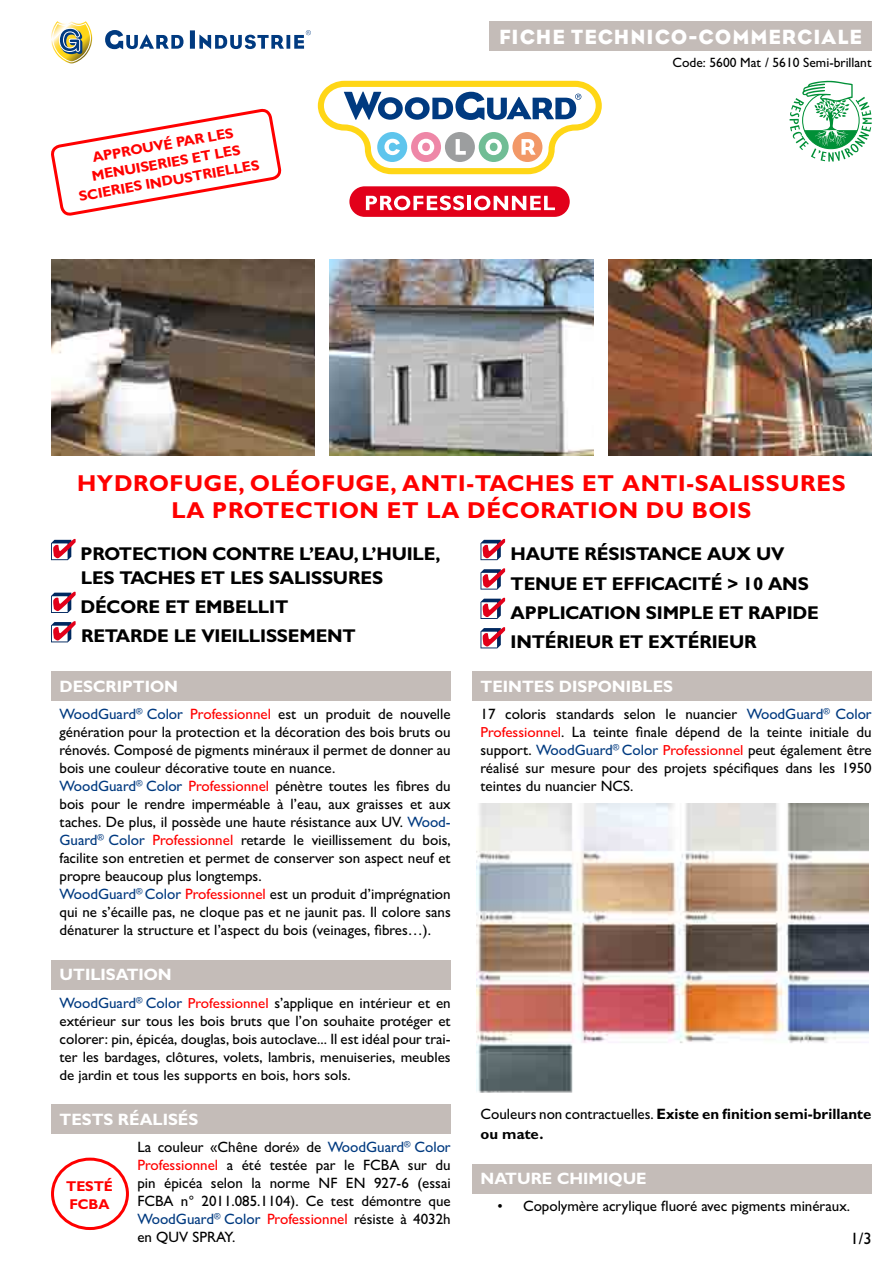
<style>
.page{position:relative;width:893px;height:1263px;background:#fff}
.page>*{position:absolute;margin:0;border:0;box-sizing:border-box;transform-origin:0 0}
.t1{font:700 23.1px "Gill Sans MT Std";letter-spacing:.03em;color:#f00}
.t2{font:21px "Eagle";letter-spacing:.05em;color:#fff}
.t3{font:700 18.6px/29.4px "Gill Sans MT Std";letter-spacing:-.01em;color:#000}
.t4{font:700 16.5px "Gill Sans MT Std";color:#fff}
.t5{font:500 16.5px "Gill Sans MT Std";color:#000}
.t6{font:500 15px/18px "Gill Sans MT Std";color:#000}
.t7{font:700 15px/19.8px "Gill Sans MT Std";color:#000}
.t8{font:500 14.55px/18px "Gill Sans MT Std";color:#000;text-align:justify}
.t9{font:700 14.25px/18px "Gill Sans MT Std";letter-spacing:-.01em;color:#f00;text-align:center}
.t10{font:500 13.5px "Gill Sans MT Std";color:#000}
.s1{color:#003a80}
.s2{color:#f00}
.s3{font-size:14.55px;color:#f00}
.s4{font-size:15px}
.s5{font-weight:500}
</style>
<div class="page">
<svg style="left:51px;top:21px;width:41px;height:42px"></svg>
<svg style="left:105px;top:30px;width:79px;height:19px"></svg>
<div style="left:190px;top:30px;width:5px;height:19px;background:#003a80"></div>
<svg style="left:199px;top:35px;width:85px;height:14px"></svg>
<svg style="left:286px;top:35px;width:4px;height:14px"></svg>
<svg style="left:294px;top:30px;width:17px;height:19px"></svg>
<div style="left:349px;top:186px;width:221px;height:31px;background:#e2001a;border-radius:15px"></div>
<svg style="left:318px;top:81px;width:284px;height:93px"></svg>
<svg style="left:366px;top:196px;width:98px;height:14px"></svg>
<hr style="left:467px;top:196px;width:4px;height:14px;background:#fff">
<svg style="left:474px;top:196px;width:81px;height:14px"></svg>
<div style="left:489px;top:21px;width:383px;height:30px;background:#c4bcb8"></div>
<svg style="left:790px;top:81px;width:82px;height:81px"></svg>
<div style="left:51px;top:671px;width:400px;height:30px;background:#c4bcb8"></div>
<div style="left:51px;top:960px;width:400px;height:29px;background:#c4bcb8"></div>
<div style="left:51px;top:1104px;width:400px;height:30px;background:#c4bcb8"></div>
<div style="left:472px;top:671px;width:400px;height:30px;background:#c4bcb8"></div>
<img style="left:476px;top:804px;width:392px;height:288px">
<div style="left:472px;top:1164px;width:400px;height:29px;background:#c4bcb8"></div>
<svg style="left:51px;top:539px;width:25px;height:21px"></svg>
<svg style="left:51px;top:592px;width:25px;height:21px"></svg>
<svg style="left:51px;top:621px;width:25px;height:21px"></svg>
<svg style="left:480px;top:539px;width:25px;height:21px"></svg>
<svg style="left:480px;top:568px;width:25px;height:22px"></svg>
<svg style="left:480px;top:598px;width:25px;height:21px"></svg>
<svg style="left:480px;top:627px;width:25px;height:21px"></svg>
<img style="left:51px;top:259px;width:264px;height:196px">
<img style="left:608px;top:259px;width:264px;height:196px">
<img style="left:330px;top:259px;width:263px;height:196px">
<svg style="left:51px;top:108px;width:230px;height:108px"></svg>
<div style="left:51px;top:1157px;width:78px;height:73px;border:3px solid #f00;border-radius:50%"></div>
<p class="t9" style="left:71px;top:152px;width:184px;rotate:-10deg">APPROUVÉ PAR LES<br>MENUISERIES ET LES<br>SCIERIES INDUSTRIELLES</p>
<h2 class="t2" style="left:499px;top:25px;width:364px">FICHE TECHNICO-COMMERCIALE</h2>
<p class="t10" style="left:672px;top:54px;width:201px">Code: 5600 Mat / 5610 Semi-brillant</p>
<h1 class="t1" style="left:77px;top:468px;width:56px">HYDROFU</h1>
<h1 class="t1" style="left:204px;top:468px;width:65px">GE, OLÉOFU</h1>
<h1 class="t1" style="left:356px;top:468px;width:63px">GE, ANTI</h1>
<h1 class="t1" style="left:466px;top:468px;width:26px">-TACHES</h1>
<h1 class="t1" style="left:582px;top:468px;width:57px">ET ANTI</h1>
<h1 class="t1" style="left:686px;top:468px;width:25px">-SALISSURES</h1>
<h1 class="t1" style="left:172px;top:495px;width:59px">LA PROTECTION</h1>
<h1 class="t1" style="left:387px;top:495px;width:321px">ET LA DÉCORATION DU BOIS</h1>
<p class="t3" style="left:81px;top:539px;width:14px">PROTECTION</p>
<p class="t3" style="left:212px;top:539px;width:15px">CONTRE</p>
<p class="t3" style="left:299px;top:539px;width:29px">L’EAU</p>
<p class="t3" style="left:354px;top:539px;width:35px">, L’HUILE</p>
<p class="t3" style="left:435px;top:539px;width:7px">,</p>
<p class="t3" style="left:80px;top:562px;width:304px">LES TACHES ET LES SALISSURES<br>DÉCORE ET EMBELLIT<br>RETARDE LE VIEILLISSEMENT</p>
<p class="t4" style="left:60px;top:676px;width:120px">DESCRIPTION</p>
<p class="t6" style="left:60px;top:705px;width:393px"><span class="s1">WoodGuard</span><sup>®</sup> <span class="s1">Color</span> <span class="s2">Professionnel</span> est un produit de nouvelle génération pour la protection et la décoration des bois bruts ou rénovés. Composé de pigments minéraux il permet de donner au bois une couleur décorative toute en nuance.<br><span class="s1">WoodGuard</span><sup>®</sup> <span class="s1">Color</span> <span class="s2">Professionnel</span> pénètre toutes les fibres du bois pour le rendre imperméable à l’eau, aux graisses et aux taches. De plus, il possède une haute résistance aux UV. <span class="s1">Wood-Guard</span><sup>®</sup> <span class="s1">Color</span> <span class="s2">Professionnel</span> retarde le vieillissement du bois, facilite son entretien et permet de conserver son aspect neuf et propre beaucoup plus longtemps.<br><span class="s1">WoodGuard</span><sup>®</sup> <span class="s1">Color</span> <span class="s2">Professionnel</span> est un produit d’imprégnation qui ne s’écaille pas, ne cloque pas et ne jaunit pas. Il colore sans dénaturer la structure et l’aspect du bois (veinages, fibres…).</p>
<p class="t4" style="left:60px;top:964px;width:114px">UTILISATION</p>
<p class="t6" style="left:60px;top:993px;width:393px"><span class="s1">WoodGuard</span><sup>®</sup> <span class="s1">Color</span> <span class="s3">Professionnel</span> s’applique en intérieur et en extérieur sur tous les bois bruts que l’on souhaite protéger et</p>
<p class="t8" style="left:60px;top:1029px;width:393px"><span class="s4">colorer:</span> pin, épicéa, douglas, bois autoclave... <span class="s4">Il est idéal pour trai&shy;ter les</span> bardages, clôtures, volets, lambris, menuiseries, meubles de jardin et tous les supports en bois, hors sols<span class="s4">.</span></p>
<p class="t4" style="left:60px;top:1109px;width:140px">TESTS RÉALISÉS</p>
<p class="t6" style="left:137px;top:1138px;width:315px;text-align:justify">La couleur «Chêne doré» de <span class="s1">WoodGuard</span><sup>®</sup> <span class="s1">Color </span><span class="s2">Professionnel</span> a été testée par le FCBA sur du pin épicéa selon la norme NF EN 927-6 (essai FCBA n° 2011.085.1104). Ce test démontre que <span class="s1">WoodGuard</span><sup>®</sup> <span class="s1">Color</span> <span class="s2">Professionnel</span> résiste à 4032h en QUV SPRAY.</p>
<p class="t9" style="left:66px;top:1177px;width:48px;text-align:left">TESTÉ<br>FCBA</p>
<p class="t3" style="left:510px;top:539px;width:310px">HAUTE RÉSISTANCE AUX UV<br>TENUE ET EFFICACITÉ &gt; 10 ANS<br>APPLICATION SIMPLE ET RAPIDE<br>INTÉRIEUR ET EXTÉRIEUR</p>
<p class="t4" style="left:480px;top:676px;width:194px">TEINTES DISPONIBLES</p>
<p class="t6" style="left:480px;top:705px;width:393px;text-align:justify">17 coloris standards selon le nuancier <span class="s1">WoodGuard</span><sup>®</sup> <span class="s1">Color </span><span class="s3">Professionnel</span>. La teinte finale dépend de la teinte initiale du support. <span class="s1">WoodGuard</span><sup>®</sup> <span class="s1">Color</span> <span class="s3">Professionnel</span> peut également être réalisé sur mesure pour des projets spécifiques dans les 1950 teintes du nuancier NCS.</p>
<p class="t7" style="left:480px;top:1104px;width:393px"><span class="s5">Couleurs non contractuelles.</span> EXISTE EN FINITION SEMI-BRILLANTE<br>OU MATE.</p>
<p class="t4" style="left:480px;top:1168px;width:168px">NATURE CHIMIQUE</p>
<p class="t6" style="left:497px;top:1197px;width:354px">• Copolymère acrylique fluoré avec pigments minéraux.</p>
<p class="t5" style="left:851px;top:1229px;width:23px">1/3</p>
</div>
